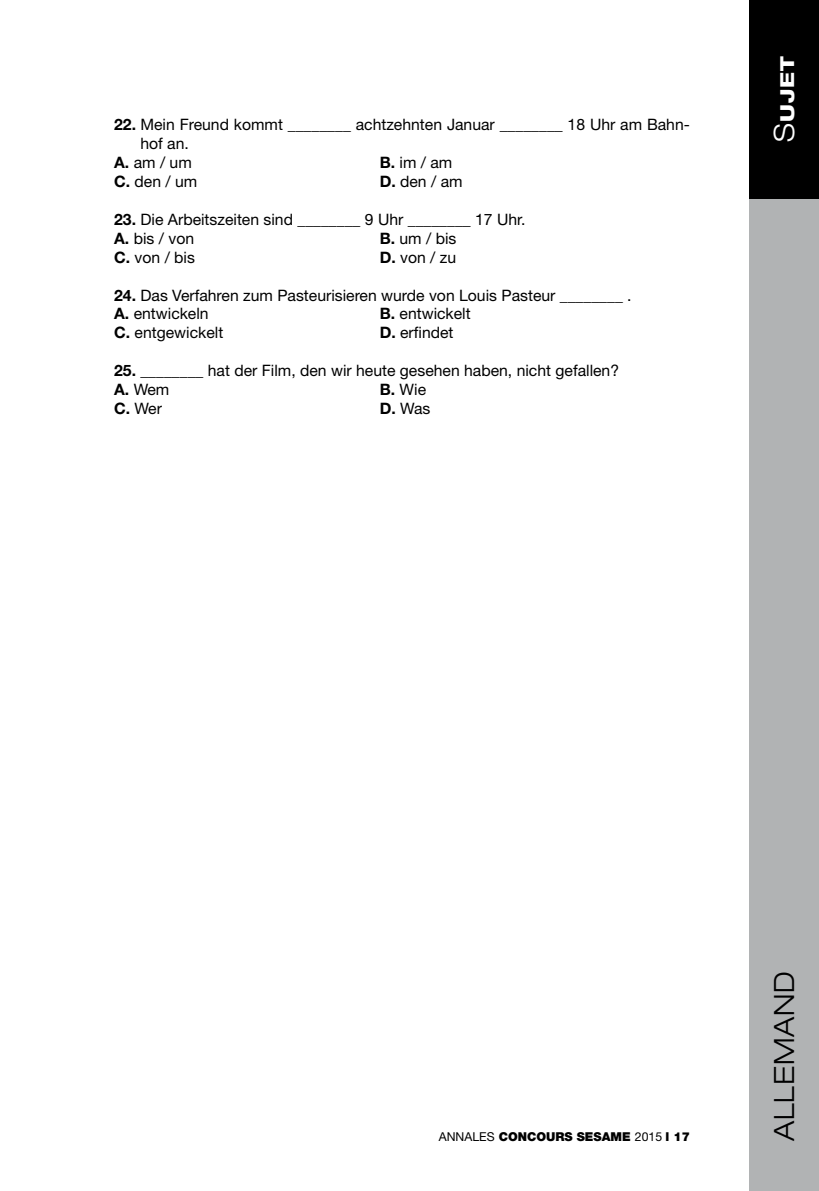
<style>
.page{position:relative;width:819px;height:1191px;background:#fff}
.page>*{position:absolute;margin:0;border:0;box-sizing:border-box;transform-origin:0 0}
.t1{font:300 expanded 28px "Helvetica Neue LT Std";letter-spacing:.03em;color:#000}
.t2{font:800 expanded 19.25px "Helvetica Neue LT Std";color:#fff}
.t3{font:15.75px/18.9px "Helvetica Neue LT Std";color:#000}
.t4{font:900 12.25px "Helvetica Neue LT Std";color:#000}
.s1{font-weight:700}
.s2{font-weight:300;font-size:28px}
.s3{font-weight:400}
</style>
<div class="page">
<div style="left:749px;top:0;width:70px;height:1191px;background:#b1b3b4"></div>
<div style="left:749px;top:0;width:70px;height:198px;background:#000"></div>
<p class="t3" style="left:114px;top:115px;width:577px"><span class="s1">22.</span> Mein Freund kommt ________ achtzehnten Januar ________ 18 Uhr am Bahn-</p>
<p class="t3" style="left:140px;top:134px;width:50px">hof an.</p>
<p class="t3" style="left:114px;top:153px;width:79px"><span class="s1">A.</span> am / um</p>
<p class="t3" style="left:379px;top:153px;width:74px"><span class="s1">B.</span> im / am</p>
<p class="t3" style="left:114px;top:172px;width:85px"><span class="s1">C.</span> den / um</p>
<p class="t3" style="left:379px;top:172px;width:84px"><span class="s1">D.</span> den / am</p>
<p class="t3" style="left:114px;top:210px;width:413px"><span class="s1">23.</span> Die Arbeitszeiten sind ________ 9 Uhr ________ 17 Uhr.<br><span class="s1">A.</span> bis / von</p>
<p class="t3" style="left:379px;top:228px;width:78px"><span class="s1">B.</span> um / bis</p>
<p class="t3" style="left:114px;top:247px;width:82px"><span class="s1">C.</span> von / bis</p>
<p class="t3" style="left:379px;top:247px;width:78px"><span class="s1">D.</span> von / zu</p>
<p class="t3" style="left:114px;top:285px;width:519px"><span class="s1">24.</span> Das Verfahren zum Pasteurisieren wurde von Louis Pasteur ________ .<br><span class="s1">A.</span> entwickeln</p>
<p class="t3" style="left:379px;top:304px;width:93px"><span class="s1">B.</span> entwickelt</p>
<p class="t3" style="left:114px;top:323px;width:111px"><span class="s1">C.</span> entgewickelt</p>
<p class="t3" style="left:379px;top:323px;width:75px"><span class="s1">D.</span> erfindet</p>
<p class="t3" style="left:114px;top:361px;width:506px"><span class="s1">25.</span> ________ hat der Film, den wir heute gesehen haben, nicht gefallen?<br><span class="s1">A.</span> Wem</p>
<p class="t3" style="left:379px;top:380px;width:48px"><span class="s1">B.</span> Wie</p>
<p class="t3" style="left:114px;top:399px;width:49px"><span class="s1">C.</span> Wer</p>
<p class="t3" style="left:379px;top:399px;width:52px"><span class="s1">D.</span> Was</p>
<p class="t2" style="left:775px;top:142px;width:87px;rotate:-90deg"><span class="s2">S</span>ujet</p>
<p class="t4" style="left:439px;top:1129px;width:252px"><span class="s3">ANNALES</span> CONCOURS SESAME <span class="s3">2015</span> l 17</p>
<h1 class="t1" style="left:767px;top:1141px;width:172px;rotate:-90deg">ALLEMAND</h1>
</div>
